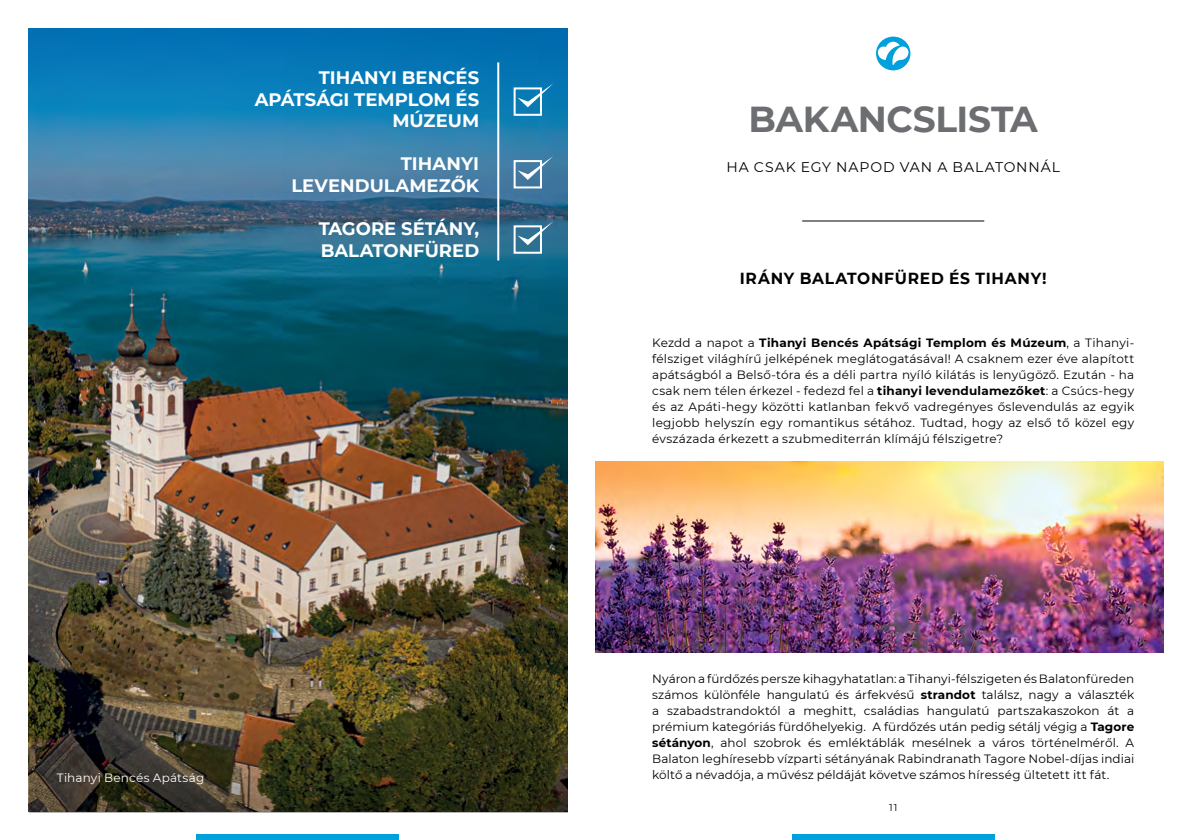
<style>
.page{position:relative;width:1191px;height:840px;background:#fff}
.page>*{position:absolute;margin:0;border:0;box-sizing:border-box;transform-origin:0 0}
.t1{font:700 36px "Montserrat";letter-spacing:-.01em;color:#6d6e71}
.t2{font:700 18px/21.6px "Montserrat";color:#fff;text-align:right}
.t3{font:700 16px "Montserrat";letter-spacing:.045em;color:#000}
.t4{font:14px "Montserrat";letter-spacing:.07em;color:#000}
.t5{font:12px/16px "Montserrat";letter-spacing:.01em;color:#000;text-align:justify}
.t6{font:12px "Montserrat";letter-spacing:.02em;color:#fff}
.t7{font:10px "Montserrat";color:#000}
.s1{font-weight:700}
</style>
<div class="page">
<div style="left:792px;top:833px;width:202px;height:6px;background:#00a0dc"></div>
<div style="left:197px;top:833px;width:202px;height:6px;background:#00a0dc"></div>
<img style="left:28px;top:28px;width:539px;height:783px">
<hr style="left:802px;top:220px;width:182px;height:1px;background:#000">
<div style="left:876px;top:37px;width:34px;height:33px;background:#00a0dc;border-radius:50%"></div>
<svg style="left:878px;top:42px;width:30px;height:23px"></svg>
<hr style="left:497px;top:62px;width:2px;height:198px;background:#fff">
<div style="left:513px;top:87px;width:29px;height:29px;border:2px solid #fff"></div>
<svg style="left:517px;top:83px;width:36px;height:24px"></svg>
<div style="left:513px;top:160px;width:29px;height:28px;border:2px solid #fff"></div>
<svg style="left:517px;top:156px;width:36px;height:24px"></svg>
<div style="left:513px;top:225px;width:29px;height:28px;border:2px solid #fff"></div>
<svg style="left:517px;top:221px;width:36px;height:24px"></svg>
<img style="left:595px;top:461px;width:568px;height:191px">
<img style="left:29px;top:699px;width:538px;height:112px">
<h2 class="t2" style="left:255px;top:66px;width:226px">TIHANYI BENCÉS<br>APÁTSÁGI TEMPLOM ÉS<br>MÚZEUM</h2>
<h2 class="t2" style="left:291px;top:152px;width:189px">TIHANYI<br>LEVENDULAMEZŐK</h2>
<h2 class="t2" style="left:319px;top:217px;width:162px;text-align:left">TAGORE SÉTÁNY,<br>BALATONFÜRED</h2>
<p class="t6" style="left:57px;top:768px;width:149px">Tihanyi Bencés Apátság</p>
<h1 class="t1" style="left:748px;top:93px;width:291px">BAKANCSLISTA</h1>
<p class="t4" style="left:726px;top:157px;width:335px">HA CSAK EGY NAPOD VAN A BALATONNÁL</p>
<h3 class="t3" style="left:739px;top:266px;width:308px">IRÁNY BALATONFÜRED ÉS TIHANY!</h3>
<p class="t5" style="left:652px;top:334px;width:483px">Kezdd a napot a <span class="s1">Tihanyi Bencés Apátsági Templom és Múzeum</span>, a Tihanyi&shy;félsziget világhírű jelképének meglátogatásával! A csaknem ezer éve alapított apátságból a Belső-tóra és a déli partra nyíló kilátás is lenyűgöző. Ezután - ha csak nem télen érkezel - fedezd fel a <span class="s1">tihanyi levendulamezőket</span>: a Csúcs-hegy és az Apáti-hegy közötti katlanban fekvő vadregényes őslevendulás az egyik legjobb helyszín egy romantikus sétához. Tudtad, hogy az első tő közel egy évszázada érkezett a szubmediterrán klímájú félszigetre?</p>
<p class="t5" style="left:652px;top:670px;width:483px">Nyáron a fürdőzés persze kihagyhatatlan: a Tihanyi-félszigeten és Balatonfüreden számos különféle hangulatú és árfekvésű <span class="s1">strandot</span> találsz, nagy a választék a szabadstrandoktól a meghitt, családias hangulatú partszakaszokon át a prémium kategóriás fürdőhelyekig. A fürdőzés után pedig sétálj végig a <span class="s1">Tagore sétányon</span>, ahol szobrok és emléktáblák mesélnek a város történelméről. A Balaton leghíresebb vízparti sétányának Rabindranath Tagore Nobel-díjas indiai költő a névadója, a művész példáját követve számos híresség ültetett itt fát.</p>
<p class="t7" style="left:889px;top:800px;width:10px">11</p>
</div>
